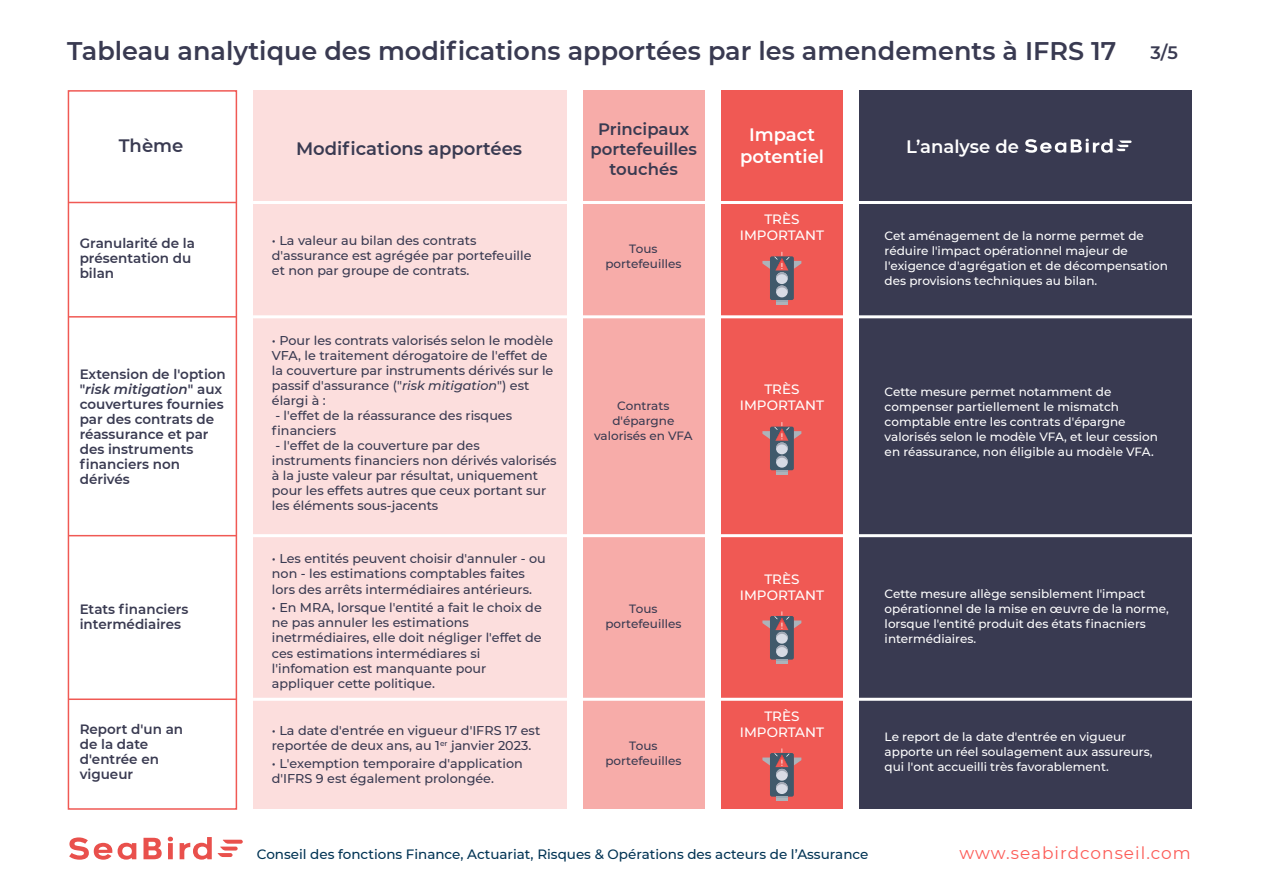
<style>
.page{position:relative;width:1263px;height:893px;background:#fff}
.page>*{position:absolute;margin:0;border:0;box-sizing:border-box;transform-origin:0 0}
.t1{font:600 25.5px "Montserrat";color:#393a51}
.t2{font:600 18px "Montserrat";color:#393a51}
.t3{font:600 18px/21.6px "Montserrat";color:#fff;text-align:center}
.t4{font:16.95px "Montserrat";letter-spacing:.06em;color:#fc5c57}
.t5{font:600 16.5px/19.8px "Montserrat";color:#393a51;text-align:center}
.t6{font:600 13.5px/15px "Montserrat";color:#393a51}
.t7{font:500 13.5px "Montserrat";color:#003354}
.t8{font:500 13.5px/16.2px "Montserrat";color:#fff;text-align:center}
.t9{font:500 12.75px/15px "Montserrat";color:#393a51}
.t10{font:500 12px/15px "Montserrat";color:#fff}
.t11{font:500 12px/15px "Montserrat";color:#393a51;text-align:center}
.s1{font-style:italic}
</style>
<div class="page">
<div style="left:68px;top:90px;width:169px;height:720px;border:2px solid #f05954"></div>
<div style="left:583px;top:91px;width:121px;height:718px;background:#f7aca9"></div>
<div style="left:721px;top:91px;width:122px;height:718px;background:#f05954"></div>
<div style="left:253px;top:91px;width:313px;height:718px;background:#fcdedd"></div>
<div style="left:860px;top:91px;width:332px;height:718px;background:#393a51"></div>
<hr style="left:253px;top:201px;width:939px;height:3px;background:#fff">
<hr style="left:253px;top:315px;width:939px;height:3px;background:#fff">
<hr style="left:69px;top:316px;width:167px;height:2px;background:#f05954">
<hr style="left:253px;top:534px;width:939px;height:3px;background:#fff">
<hr style="left:69px;top:535px;width:167px;height:1px;background:#f05954">
<hr style="left:253px;top:698px;width:939px;height:3px;background:#fff">
<hr style="left:69px;top:698px;width:167px;height:2px;background:#f05954">
<hr style="left:69px;top:202px;width:167px;height:1px;background:#f05954">
<svg style="left:69px;top:837px;width:43px;height:23px"></svg>
<svg style="left:118px;top:843px;width:18px;height:17px"></svg>
<svg style="left:143px;top:838px;width:19px;height:21px"></svg>
<svg style="left:168px;top:837px;width:5px;height:22px"></svg>
<svg style="left:180px;top:837px;width:32px;height:23px"></svg>
<svg style="left:218px;top:840px;width:25px;height:17px"></svg>
<div style="left:770px;top:256px;width:24px;height:44px;background:#40596b;border-radius:2px"></div>
<div style="left:776px;top:300px;width:12px;height:5px;background:#acb3ba"></div>
<svg style="left:776px;top:300px;width:12px;height:2px"></svg>
<div style="left:776px;top:272px;width:12px;height:12px;background:#d8dbe5;border-radius:50%"></div>
<div style="left:776px;top:286px;width:12px;height:11px;background:#d8dbe5;border-radius:50%"></div>
<svg style="left:776px;top:285px;width:12px;height:7px"></svg>
<svg style="left:762px;top:252px;width:39px;height:27px"></svg>
<div style="left:770px;top:427px;width:24px;height:43px;background:#40596b;border-radius:2px"></div>
<div style="left:776px;top:470px;width:12px;height:5px;background:#acb3ba"></div>
<svg style="left:776px;top:470px;width:12px;height:2px"></svg>
<div style="left:776px;top:442px;width:12px;height:12px;background:#d8dbe5;border-radius:50%"></div>
<div style="left:776px;top:456px;width:12px;height:12px;background:#d8dbe5;border-radius:50%"></div>
<svg style="left:776px;top:456px;width:12px;height:7px"></svg>
<svg style="left:762px;top:422px;width:39px;height:27px"></svg>
<div style="left:770px;top:616px;width:24px;height:44px;background:#40596b;border-radius:2px"></div>
<hr style="left:776px;top:660px;width:12px;height:4px;background:#acb3ba">
<svg style="left:776px;top:660px;width:12px;height:1px"></svg>
<div style="left:776px;top:632px;width:12px;height:12px;background:#d8dbe5;border-radius:50%"></div>
<div style="left:776px;top:645px;width:12px;height:12px;background:#d8dbe5;border-radius:50%"></div>
<svg style="left:776px;top:645px;width:12px;height:7px"></svg>
<svg style="left:762px;top:611px;width:39px;height:28px"></svg>
<div style="left:770px;top:753px;width:24px;height:44px;background:#40596b;border-radius:2px"></div>
<hr style="left:776px;top:797px;width:12px;height:4px;background:#acb3ba">
<svg style="left:776px;top:797px;width:12px;height:1px"></svg>
<div style="left:776px;top:769px;width:12px;height:12px;background:#d8dbe5;border-radius:50%"></div>
<div style="left:776px;top:782px;width:12px;height:12px;background:#d8dbe5;border-radius:50%"></div>
<svg style="left:776px;top:782px;width:12px;height:7px"></svg>
<svg style="left:762px;top:748px;width:39px;height:28px"></svg>
<svg style="left:1025px;top:139px;width:106px;height:14px"></svg>
<h1 class="t1" style="left:67px;top:33px;width:1051px">Tableau analytique des modifications apportées par les amendements à IFRS 17</h1>
<h2 class="t2" style="left:119px;top:133px;width:66px">Thème</h2>
<h2 class="t2" style="left:296px;top:136px;width:228px">Modifications apportées</h2>
<p class="t5" style="left:590px;top:118px;width:108px">Principaux portefeuilles touchés</p>
<h2 class="t3" style="left:740px;top:123px;width:86px">Impact potentiel</h2>
<h2 class="t3" style="left:906px;top:135px;width:114px">L’analyse de</h2>
<h2 class="t2" style="left:1150px;top:40px;width:29px">3/5</h2>
<p class="t8" style="left:740px;top:210px;width:86px">TRÈS<br>IMPORTANT</p>
<p class="t9" style="left:272px;top:232px;width:261px">• La valeur au bilan des contrats d'assurance est agrégée par portefeuille et non par groupe de contrats.</p>
<p class="t10" style="left:885px;top:228px;width:285px">Cet aménagement de la norme permet de réduire l'impact opérationnel majeur de l'exigence d'agrégation et de décompensation des provisions techniques au bilan.</p>
<p class="t6" style="left:80px;top:235px;width:117px">Granularité de la présentation du bilan</p>
<p class="t11" style="left:605px;top:241px;width:78px">Tous portefeuilles</p>
<p class="t6" style="left:80px;top:366px;width:148px">Extension de l'option "<span class="s1">risk mitigation</span>" aux couvertures fournies par des contrats de réassurance et par des instruments financiers non dérivés</p>
<p class="t9" style="left:272px;top:332px;width:283px">• Pour les contrats valorisés selon le modèle VFA, le traitement dérogatoire de l'effet de la couverture par instruments dérivés sur le passif d'assurance ("<span class="s1">risk mitigation</span>") est élargi à :</p>
<p class="t9" style="left:272px;top:407px;width:242px">- l'effet de la réassurance des risques financiers</p>
<p class="t9" style="left:272px;top:437px;width:286px">- l'effet de la couverture par des instruments financiers non dérivés valorisés à la juste valeur par résultat, uniquement pour les effets autres que ceux portant sur les éléments sous-jacents</p>
<p class="t11" style="left:594px;top:398px;width:100px">Contrats d'épargne valorisés en VFA</p>
<p class="t9" style="left:272px;top:550px;width:276px">• Les entités peuvent choisir d'annuler - ou non - les estimations comptables faites lors des arrêts intermédiaires antérieurs.</p>
<p class="t9" style="left:272px;top:599px;width:271px">• En MRA, lorsque l'entité a fait le choix de ne pas annuler les estimations inetrmédiaires, elle doit négliger l'effet de ces estimations intermédiares si l'infomation est manquante pour appliquer cette politique.</p>
<p class="t6" style="left:80px;top:601px;width:110px">Etats financiers intermédiaires</p>
<p class="t11" style="left:605px;top:600px;width:78px">Tous portefeuilles</p>
<p class="t6" style="left:80px;top:721px;width:105px">Report d'un an de la date d'entrée en vigueur</p>
<p class="t9" style="left:272px;top:723px;width:270px">• La date d'entrée en vigueur d'IFRS 17 est reportée de deux ans, au 1<sup>er</sup> janvier 2023.</p>
<p class="t9" style="left:272px;top:756px;width:252px">• L'exemption temporaire d'application d'IFRS 9 est également prolongée.</p>
<p class="t11" style="left:605px;top:738px;width:78px">Tous portefeuilles</p>
<p class="t8" style="left:740px;top:381px;width:86px">TRÈS<br>IMPORTANT</p>
<p class="t8" style="left:740px;top:570px;width:86px">TRÈS<br>IMPORTANT</p>
<p class="t8" style="left:740px;top:707px;width:86px">TRÈS<br>IMPORTANT</p>
<p class="t10" style="left:885px;top:384px;width:275px">Cette mesure permet notamment de compenser partiellement le mismatch comptable entre les contrats d'épargne valorisés selon le modèle VFA, et leur cession en réassurance, non éligible au modèle VFA.</p>
<p class="t10" style="left:885px;top:586px;width:286px">Cette mesure allège sensiblement l'impact opérationnel de la mise en œuvre de la norme, lorsque l'entité produit des états finacniers intermédiaires.</p>
<p class="t10" style="left:885px;top:729px;width:269px">Le report de la date d'entrée en vigueur apporte un réel soulagement aux assureurs, qui l'ont accueilli très favorablement.</p>
<p class="t7" style="left:257px;top:845px;width:613px">Conseil des fonctions Finance, Actuariat, Risques &amp; Opérations des acteurs de l’Assurance</p>
<h3 class="t4" style="left:959px;top:841px;width:233px">www.seabirdconseil.com</h3>
</div>
